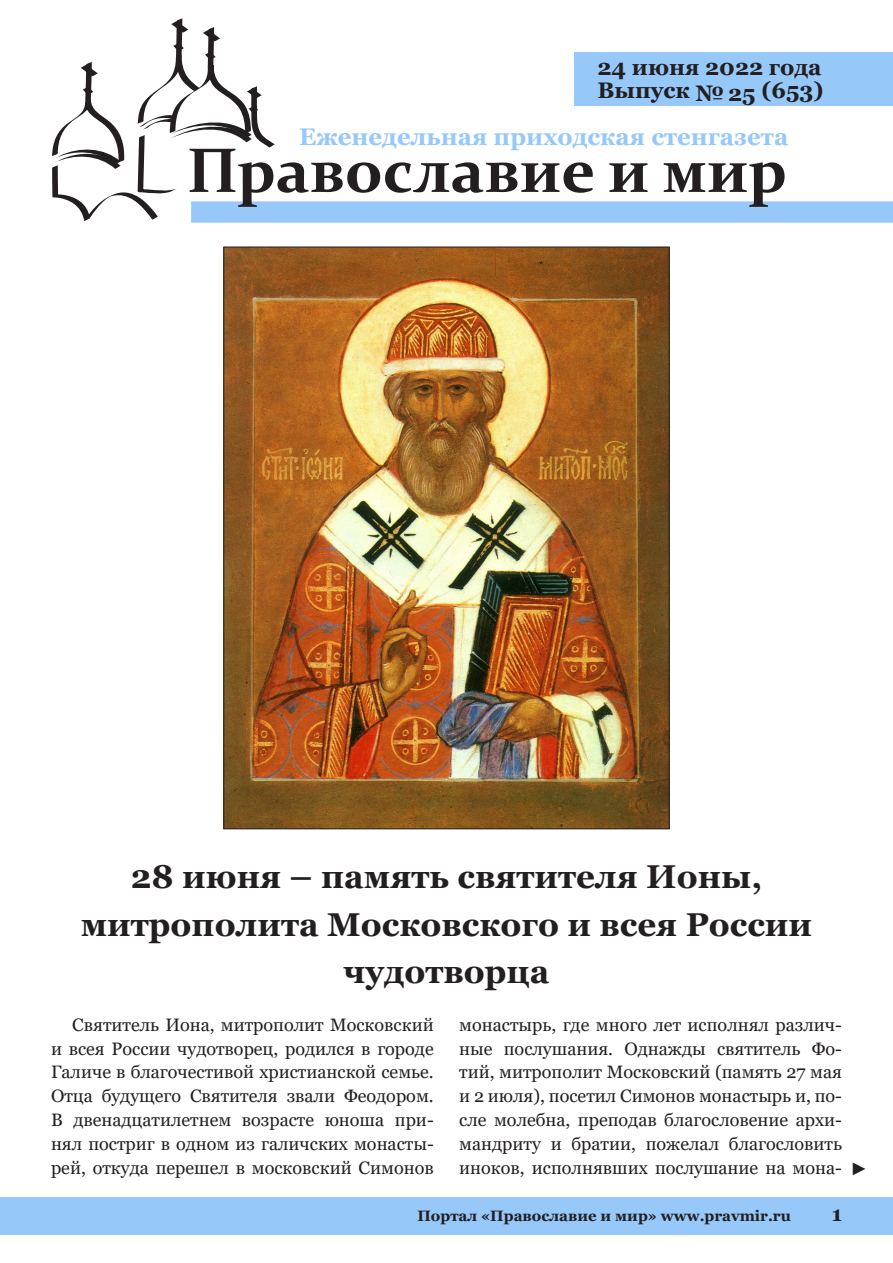
<style>
.page{position:relative;width:893px;height:1263px;background:#fff}
.page>*{position:absolute;margin:0;border:0;box-sizing:border-box;transform-origin:0 0}
.Zagolovok{font:700 33px/47.5px "Georgia";color:#231f20;text-align:center}
.t1{font:700 24px "Georgia";color:#96c8fa}
.t2{font:700 22.5px/22.5px "Georgia";color:#231f20}
.t3{font:700 21px "Georgia";color:#231f20}
.Text{font:18px/23.7px "Georgia";color:#231f20;text-align:justify}
.Text-2{font:18px "Arial";color:#231f20}
.t4{font:700 15px "Georgia";color:#231f20}
</style>
<div class="page">
<div style="left:191px;top:201px;width:702px;height:22px;background:#96c8fa"></div>
<div style="left:574px;top:53px;width:319px;height:53px;background:#96c8fa"></div>
<svg style="left:52px;top:18px;width:541px;height:203px"></svg>
<svg style="left:609px;top:163px;width:39px;height:29px"></svg>
<svg style="left:664px;top:162px;width:121px;height:45px"></svg>
<div style="left:0;top:1197px;width:893px;height:37px;background:#96c8fa"></div>
<img style="left:225px;top:249px;width:442px;height:578px">
<p class="t2" style="left:597px;top:56px;width:228px">24 июня 2022 года<br>Выпуск № 25 (653)</p>
<h2 class="t1" style="left:299px;top:122px;width:491px">Еженедельная приходская стенгазета</h2>
<p class="Zagolovok" style="left:81px;top:853px;width:733px">28 июня – память святителя Ионы, митрополита Московского и всея России чудотворца</p>
<p class="Text" style="left:51px;top:1013px;width:384px;text-indent:21px">Святитель Иона, митрополит Московский и всея России чудотворец, родился в городе Галиче в благочестивой христианской семье.<br>Отца будущего Святителя звали Феодором.<br>В двенадцатилетнем возрасте юноша при&shy;нял постриг в одном из галичских монасты&shy;рей, откуда перешел в московский Симонов</p>
<p class="Text" style="left:459px;top:1013px;width:384px">монастырь, где много лет исполнял различ&shy;ные послушания. Однажды святитель Фо&shy;тий, митрополит Московский (память 27 мая и 2 июля), посетил Симонов монастырь и, по&shy;сле молебна, преподав благословение архи&shy;мандриту и братии, пожелал благословить иноков, исполнявших послушание на мона-</p>
<p class="Text-2" style="left:850px;top:1156px;width:19px">►</p>
<p class="t4" style="left:417px;top:1206px;width:375px">Портал «Православие и мир» www.pravmir.ru</p>
<p class="t3" style="left:832px;top:1200px;width:12px">1</p>
</div>
